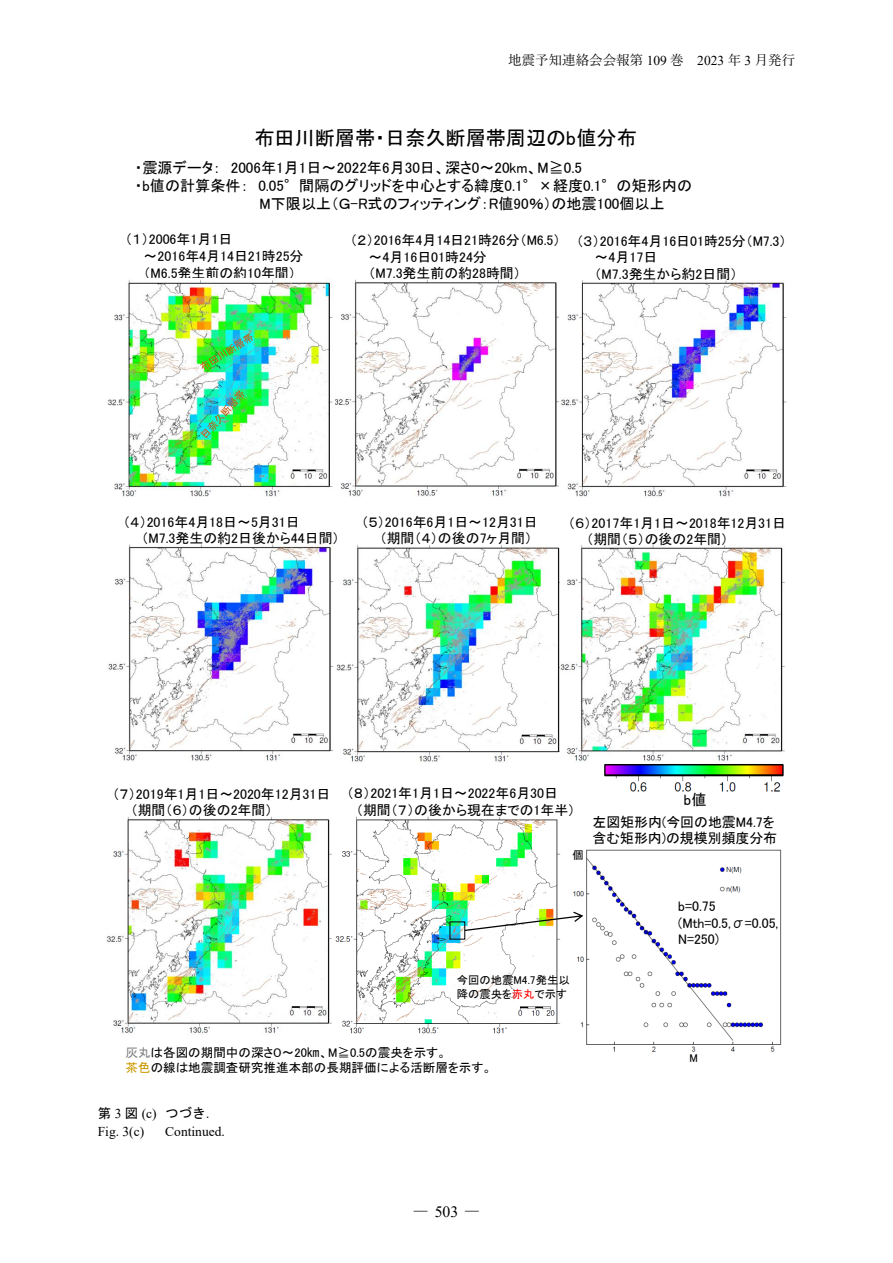
<style>
.page{position:relative;width:893px;height:1263px;background:#fff}
.page>*{position:absolute;margin:0;border:0;box-sizing:border-box;transform-origin:0 0}
.t1{font:20.1px "MS P Gothic";color:#000}
.t2{font:15.75px "Times New Roman";color:#000}
.t3{font:15.15px "MS P Gothic";color:#000}
.t4{font:13.95px/16.6px "MS P Gothic";color:#000}
.t5{font:13.5px "Yu Mincho";color:#000}
.t6{font:13.5px "Times New Roman";color:#000}
.t7{font:13.5px "MS Gothic";color:#000}
.t8{font:12.6px/15.1px "MS P Gothic";color:#000}
.t9{font:11.4px/13.6px "MS P Gothic";color:#000}
.s1{font-family:"Times New Roman"}
.s2{color:#f00}
.s3{color:#7f7f7f}
.s4{color:#c90}
.s5{font-family:"Yu Mincho"}
</style>
<div class="page">
<img style="left:573px;top:849px;width:209px;height:203px">
<img style="left:108px;top:544px;width:452px;height:218px">
<img style="left:560px;top:545px;width:225px;height:218px">
<img style="left:108px;top:279px;width:451px;height:218px">
<img style="left:561px;top:281px;width:226px;height:217px">
<img style="left:107px;top:816px;width:454px;height:218px">
<img style="left:604px;top:764px;width:180px;height:28px">
<svg style="left:465px;top:912px;width:118px;height:19px"></svg>
<img style="left:200px;top:333px;width:53px;height:37px">
<img style="left:201px;top:390px;width:43px;height:48px">
<p class="t5" style="left:508px;top:48px;width:288px">地震予知連絡会会報第 <span class="s1">109</span> 巻　<span class="s1">2023</span> 年 <span class="s1">3</span> 月発行</p>
<p class="t1" style="left:254px;top:128px;width:384px">布田川断層帯・日奈久断層帯周辺のb値分布</p>
<p class="t3" style="left:135px;top:160px;width:449px">・震源データ： 2006年1月1日～2022年6月30日、深さ0～20km、M≧0.5</p>
<p class="t3" style="left:135px;top:178px;width:559px">・b値の計算条件： 0.05°間隔のグリッドを中心とする緯度0.1°×経度0.1°の矩形内の</p>
<p class="t3" style="left:260px;top:196px;width:407px">M下限以上（Ｇ-R式のフィッティング：R値90％）の地震100個以上</p>
<p class="t4" style="left:369px;top:232px;width:193px;text-indent:-18px">（２）2016年4月14日21時26分（M6.5）～4月16日01時24分<br>（M7.3発生前の約28時間）</p>
<p class="t4" style="left:595px;top:232px;width:193px;text-indent:-18px">（３）2016年4月16日01時25分（M7.3）～4月17日<br>（M7.3発生から約2日間）</p>
<p class="t4" style="left:144px;top:231px;width:161px;text-indent:-18px">（１）2006年1月1日<br>～2016年4月14日21時25分（M6.5発生前の約10年間）</p>
<p class="t4" style="left:142px;top:513px;width:199px;text-indent:-18px">（４）2016年4月18日～5月31日<br>（M7.3発生の約2日後から44日間）</p>
<p class="t4" style="left:380px;top:513px;width:160px;text-indent:-18px">（５）2016年6月1日～12月31日（期間（４）の後の7ヶ月間）</p>
<p class="t4" style="left:586px;top:514px;width:201px;text-indent:-18px">（６）2017年1月1日～2018年12月31日（期間（５）の後の2年間）</p>
<p class="t4" style="left:131px;top:785px;width:201px;text-indent:-18px">（７）2019年1月1日～2020年12月31日（期間（６）の後の2年間）</p>
<p class="t4" style="left:356px;top:785px;width:221px;text-indent:-9px">（８）2021年1月1日～2022年6月30日<br>（期間（７）の後から現在までの1年半）</p>
<p class="t9" style="left:573px;top:848px;width:13px">個</p>
<p class="t3" style="left:684px;top:792px;width:24px">b値</p>
<p class="t4" style="left:592px;top:813px;width:186px">左図矩形内(今回の地震M4.7を含む矩形内)の規模別頻度分布</p>
<p class="t9" style="left:457px;top:973px;width:114px">今回の地震M4.7発生以降の震央を<span class="s2">赤丸</span>で示す</p>
<p class="t4" style="left:678px;top:898px;width:102px">b=0.75 (Mth=0.5,σ=0.05,<br>N=250)</p>
<p class="t8" style="left:126px;top:1045px;width:368px"><span class="s3">灰丸</span>は各図の期間中の深さ０～20㎞、M≧0.5の震央を示す。<br><span class="s4">茶色</span>の線は地震調査研究推進本部の長期評価による活断層を示す。</p>
<p class="t7" style="left:98px;top:1106px;width:123px">第 <span class="s1">3</span> 図 <span class="s1">(c)</span> つづき．</p>
<p class="t6" style="left:98px;top:1122px;width:48px">Fig. 3(c)</p>
<p class="t6" style="left:165px;top:1122px;width:61px">Continued.</p>
<p class="t9" style="left:689px;top:1051px;width:10px">M</p>
<p class="t2" style="left:413px;top:1201px;width:69px"><span class="s5">―</span> 503 <span class="s5">―</span></p>
</div>
